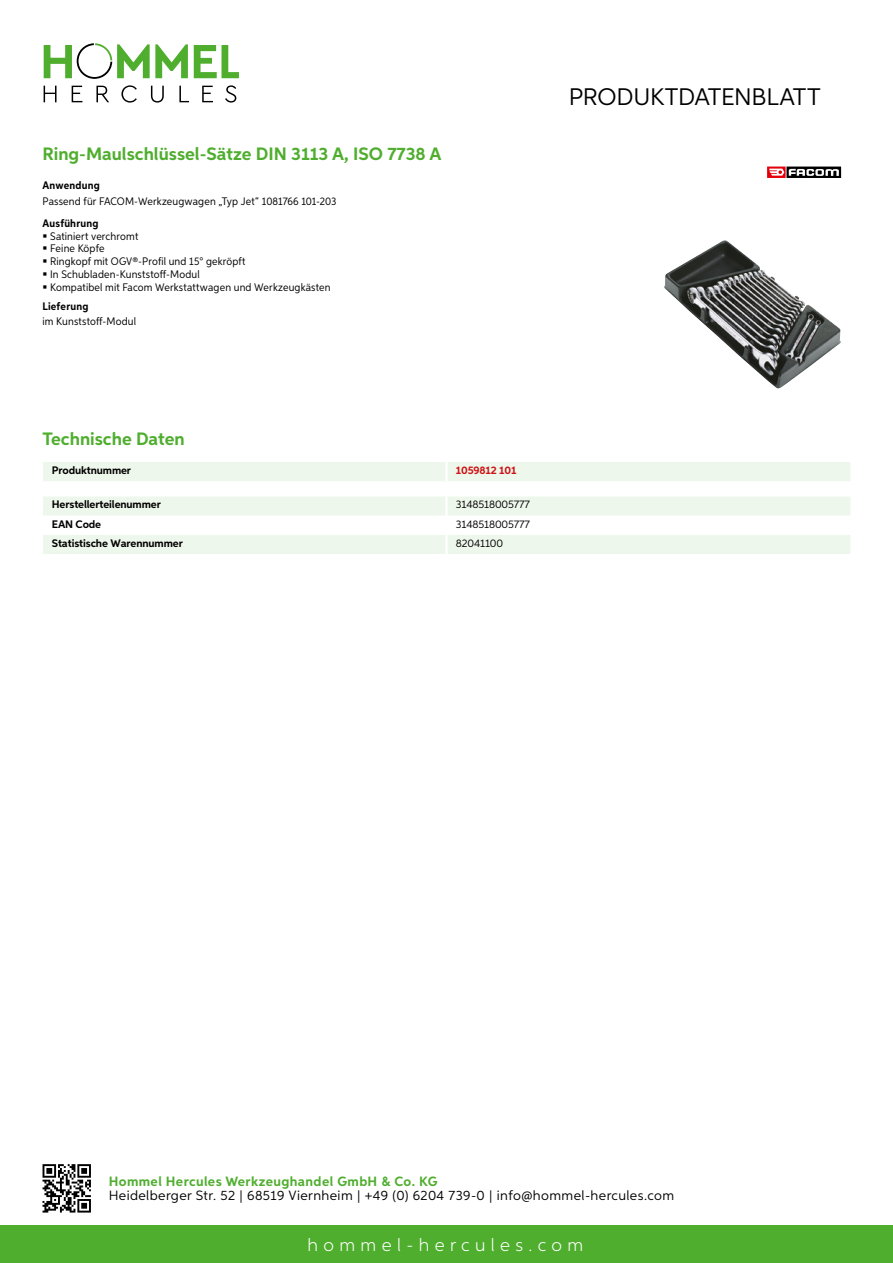
<style>
.page{position:relative;width:893px;height:1263px;background:#fff}
.page>*{position:absolute;margin:0;border:0;box-sizing:border-box;transform-origin:0 0}
.t1{font:24px "Aspira";letter-spacing:-.01em;color:#000}
.t2{font:700 18px "Aspira";color:#50ae2f}
.t3{font:300 18px "Aspira";letter-spacing:.3em;color:#fff}
.t4{font:13.5px "Aspira";letter-spacing:.03em;color:#000}
.t5{font:700 13.5px "Aspira";letter-spacing:.03em;color:#50ae2f}
.t6{font:10.95px/12.8px "Aspira Nar";letter-spacing:.015em;color:#000}
.t7{font:700 10.95px "Aspira";letter-spacing:-.01em;color:#000}
.t8{font:10.95px "Aspira";letter-spacing:-.01em;color:#000}
.t9{font:700 10.95px "Aspira Nar";letter-spacing:.02em;color:#000}
.t10{font:700 10.95px "Aspira";letter-spacing:-.01em;color:#cd1013}
</style>
<div class="page">
<div style="left:0;top:1226px;width:893px;height:37px;background:#50ae2f"></div>
<svg style="left:43px;top:1164px;width:48px;height:48px"></svg>
<svg style="left:194px;top:45px;width:45px;height:33px"></svg>
<svg style="left:44px;top:43px;width:144px;height:36px"></svg>
<svg style="left:44px;top:86px;width:13px;height:16px"></svg>
<svg style="left:72px;top:86px;width:10px;height:16px"></svg>
<svg style="left:96px;top:86px;width:13px;height:16px"></svg>
<svg style="left:121px;top:85px;width:16px;height:18px"></svg>
<svg style="left:151px;top:86px;width:13px;height:17px"></svg>
<svg style="left:179px;top:86px;width:10px;height:16px"></svg>
<svg style="left:202px;top:86px;width:11px;height:16px"></svg>
<svg style="left:225px;top:85px;width:11px;height:18px"></svg>
<div style="left:43px;top:462px;width:807px;height:19px;background:#eef7eb"></div>
<hr style="left:445px;top:462px;width:3px;height:19px;background:#fff">
<svg style="left:43px;top:497px;width:807px;height:57px"></svg>
<hr style="left:445px;top:535px;width:3px;height:19px;background:#fff">
<img style="left:664px;top:240px;width:177px;height:148px">
<svg style="left:767px;top:166px;width:75px;height:12px"></svg>
<svg style="left:767px;top:167px;width:74px;height:11px"></svg>
<h2 class="t2" style="left:43px;top:142px;width:401px">Ring-Maulschlüssel-Sätze DIN 3113 A, ISO 7738 A</h2>
<p class="t9" style="left:43px;top:179px;width:59px">Anwendung</p>
<p class="t6" style="left:43px;top:194px;width:295px">Passend für FACOM-Werkzeugwagen „Typ Jet“ 1081766 101-203</p>
<p class="t9" style="left:43px;top:216px;width:58px">Ausführung</p>
<p class="t6" style="left:50px;top:229px;width:282px">Satiniert verchromt<br>Feine Köpfe<br>Ringkopf mit OGV®-Profil und 15° gekröpft<br>In Schubladen-Kunststoff-Modul<br>Kompatibel mit Facom Werkstattwagen und Werkzeugkästen</p>
<p class="t9" style="left:43px;top:299px;width:47px">Lieferung</p>
<p class="t6" style="left:43px;top:315px;width:95px">im Kunststoff-Modul</p>
<h1 class="t1" style="left:569px;top:82px;width:253px">Produktdatenblatt</h1>
<h2 class="t2" style="left:43px;top:428px;width:144px">Technische Daten</h2>
<p class="t7" style="left:52px;top:463px;width:81px">Produktnummer</p>
<p class="t10" style="left:456px;top:463px;width:62px">1059812 101</p>
<p class="t7" style="left:52px;top:498px;width:111px">Herstellerteilenummer</p>
<p class="t8" style="left:456px;top:498px;width:76px">3148518005777</p>
<p class="t7" style="left:52px;top:517px;width:51px">EAN Code</p>
<p class="t8" style="left:456px;top:517px;width:76px">3148518005777</p>
<p class="t7" style="left:52px;top:536px;width:132px">Statistische Warennummer</p>
<p class="t8" style="left:456px;top:536px;width:49px">82041100</p>
<p class="t5" style="left:109px;top:1172px;width:330px">Hommel Hercules Werkzeughandel GmbH &amp; Co. KG</p>
<p class="t4" style="left:109px;top:1187px;width:567px">Heidelberger Str. 52 | 68519 Viernheim | +49 (0) 6204 739-0 | info@hommel-hercules.com</p>
<h2 class="t3" style="left:307px;top:1234px;width:277px">hommel-hercules.com</h2>
</div>
